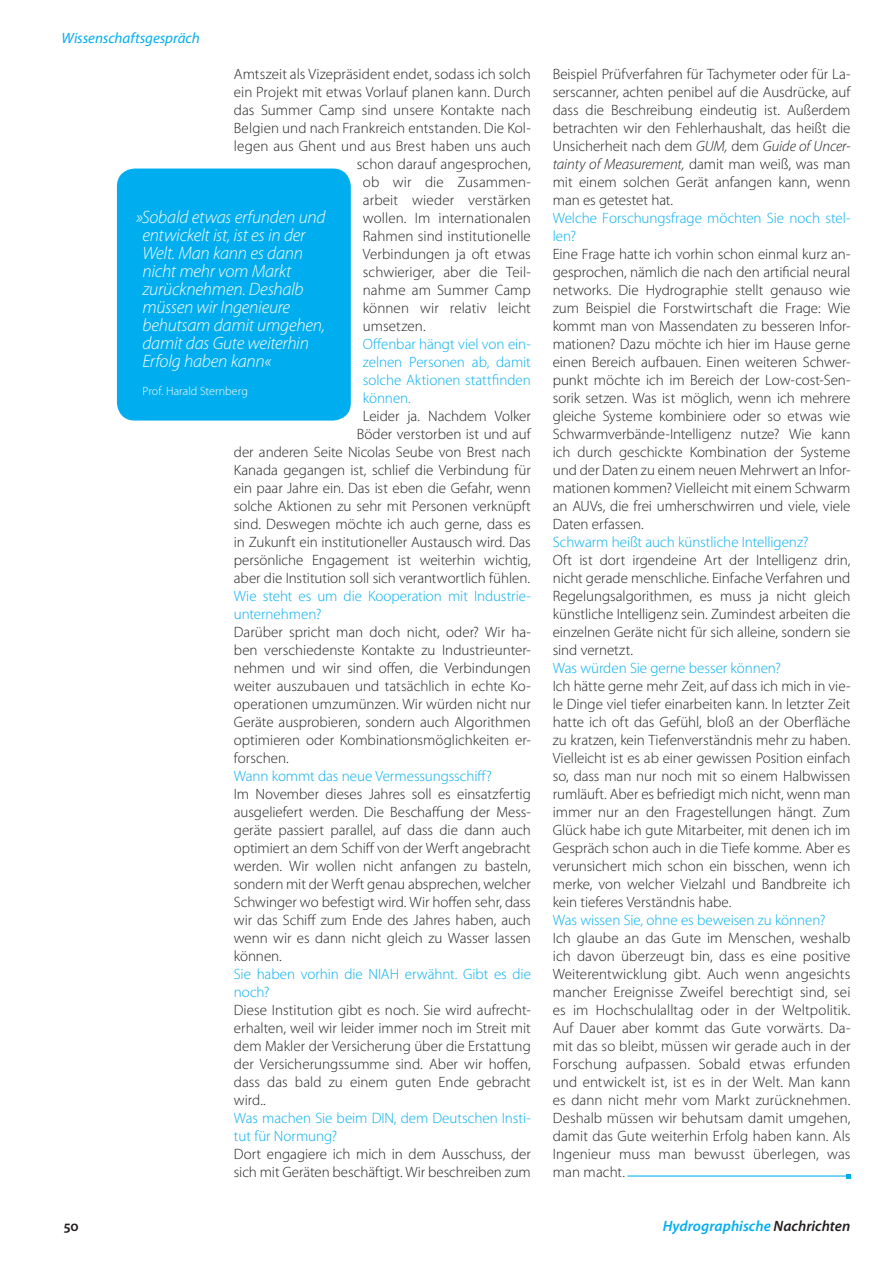
<style>
.page{position:relative;width:893px;height:1263px;background:#fff}
.page>*{position:absolute;margin:0;border:0;box-sizing:border-box;transform-origin:0 0}
.t1{font:italic 300 18px/18px "Myriad Pro";letter-spacing:-.015em;color:#fff}
.t2{font:300 15px/18px "Myriad Pro";color:#231f20;text-align:justify}
.t3{font:300 15px/18px "Myriad Pro";letter-spacing:-.005em;color:#00aeef}
.t4{font:italic 600 15px "Myriad Pro";letter-spacing:.005em;color:#00aeef}
.t5{font:italic 15px "Myriad Pro";letter-spacing:-.005em;color:#00aeef}
.t6{font:600 15px "Myriad Pro";color:#231f20}
.t7{font:300 12px "Myriad Pro";letter-spacing:.005em;color:#fff}
.s1{font-style:italic}
.s2{color:#231f20}
</style>
<div class="page">
<div style="left:117px;top:169px;width:234px;height:252px;background:#00aeef;border-radius:18px"></div>
<hr style="left:627px;top:1175px;width:221px;height:1px;background:#00aeef">
<svg style="left:846px;top:1174px;width:4px;height:4px"></svg>
<p class="t5" style="left:62px;top:28px;width:140px">Wissenschaftsgespräch</p>
<p class="t2" style="left:234px;top:64px;width:298px">Amtszeit als Vizepräsident endet, sodass ich solch</p>
<p class="t2" style="left:234px;top:82px;width:298px">ein Projekt mit etwas Vorlauf planen kann. Durch</p>
<p class="t2" style="left:234px;top:100px;width:299px">das Summer Camp sind unsere Kontakte nach</p>
<p class="t2" style="left:234px;top:118px;width:299px">Belgien und nach Frankreich entstanden. Die Kol-</p>
<p class="t2" style="left:234px;top:136px;width:299px">legen aus Ghent und aus Brest haben uns auch</p>
<p class="t2" style="left:357px;top:154px;width:176px">schon darauf angesprochen,</p>
<p class="t2" style="left:363px;top:172px;width:169px">ob wir die Zusammen-</p>
<p class="t2" style="left:363px;top:190px;width:170px">arbeit wieder verstärken</p>
<p class="t2" style="left:363px;top:208px;width:169px">wollen. Im internationalen</p>
<p class="t2" style="left:363px;top:226px;width:170px">Rahmen sind institutionelle</p>
<p class="t2" style="left:363px;top:244px;width:169px">Verbindungen ja oft etwas</p>
<p class="t2" style="left:363px;top:262px;width:169px">schwieriger, aber die Teil-</p>
<p class="t2" style="left:363px;top:280px;width:169px">nahme am Summer Camp</p>
<p class="t2" style="left:363px;top:298px;width:170px">können wir relativ leicht</p>
<p class="t2" style="left:363px;top:316px;width:64px">umsetzen.</p>
<p class="t3" style="left:363px;top:334px;width:170px;text-align:justify">Offenbar hängt viel von ein&shy;zelnen Personen ab, damit solche Aktionen stattfinden können.</p>
<p class="t2" style="left:234px;top:406px;width:299px;text-align:right">Leider ja. Nachdem Volker<br>Böder verstorben ist und auf<br>der anderen Seite Nicolas Seube von Brest nach Kanada gegangen ist, schlief die Verbindung für ein paar Jahre ein. Das ist eben die Gefahr, wenn solche Aktionen zu sehr mit Personen verknüpft sind. Deswegen möchte ich auch gerne, dass es in Zukunft ein institutioneller Austausch wird. Das persönliche Engagement ist weiterhin wichtig, aber die Institution soll sich verantwortlich fühlen.</p>
<p class="t3" style="left:234px;top:586px;width:298px">Wie steht es um die Kooperation mit Industrie&shy;unternehmen?</p>
<p class="t2" style="left:234px;top:622px;width:299px">Darüber spricht man doch nicht, oder? Wir ha&shy;ben verschiedenste Kontakte zu Industrieunter&shy;nehmen und wir sind offen, die Verbindungen weiter auszubauen und tatsächlich in echte Ko&shy;operationen umzumünzen. Wir würden nicht nur Geräte ausprobieren, sondern auch Algorithmen optimieren oder Kombinationsmöglichkeiten er&shy;forschen.</p>
<p class="t3" style="left:234px;top:766px;width:259px">Wann kommt das neue Vermessungsschiff?</p>
<p class="t2" style="left:234px;top:784px;width:299px">Im November dieses Jahres soll es einsatzfertig ausgeliefert werden. Die Beschaffung der Mess&shy;geräte passiert parallel, auf dass die dann auch optimiert an dem Schiff von der Werft angebracht werden. Wir wollen nicht anfangen zu basteln, sondern mit der Werft genau absprechen, welcher Schwinger wo befestigt wird. Wir hoffen sehr, dass wir das Schiff zum Ende des Jahres haben, auch wenn wir es dann nicht gleich zu Wasser lassen können.</p>
<p class="t3" style="left:234px;top:964px;width:299px">Sie haben vorhin die NIAH erwähnt. Gibt es die noch?</p>
<p class="t2" style="left:234px;top:1000px;width:299px">Diese Institution gibt es noch. Sie wird aufrecht&shy;erhalten, weil wir leider immer noch im Streit mit dem Makler der Versicherung über die Erstattung der Versicherungssumme sind. Aber wir hoffen, dass das bald zu einem guten Ende gebracht wird..</p>
<p class="t3" style="left:234px;top:1108px;width:298px">Was machen Sie beim DIN, dem Deutschen Insti&shy;tut für Normung?</p>
<p class="t2" style="left:234px;top:1144px;width:299px">Dort engagiere ich mich in dem Ausschuss, der sich mit Geräten beschäftigt. Wir beschreiben zum</p>
<p class="t1" style="left:142px;top:207px;width:185px;text-indent:-6px">»Sobald etwas erfunden und entwickelt ist, ist es in der<br>Welt. Man kann es dann nicht mehr vom Markt zurücknehmen. Deshalb müssen wir Ingenieure behutsam damit umgehen, damit das Gute weiterhin<br>Erfolg haben kann«</p>
<p class="t7" style="left:142px;top:384px;width:107px">Prof. Harald Sternberg</p>
<p class="t2" style="left:553px;top:64px;width:299px">Beispiel Prüfverfahren für Tachymeter oder für La&shy;serscanner, achten penibel auf die Ausdrücke, auf dass die Beschreibung eindeutig ist. Außerdem betrachten wir den Fehlerhaushalt, das heißt die Unsicherheit nach dem <span class="s1">GUM,</span> dem <span class="s1">Guide of Uncer&shy;tainty of Measurement,</span> damit man weiß, was man mit einem solchen Gerät anfangen kann, wenn man es getestet hat.</p>
<p class="t3" style="left:553px;top:208px;width:299px">Welche Forschungsfrage möchten Sie noch stel&shy;len?</p>
<p class="t2" style="left:553px;top:244px;width:299px">Eine Frage hatte ich vorhin schon einmal kurz an&shy;gesprochen, nämlich die nach den artificial neural networks. Die Hydrographie stellt genauso wie zum Beispiel die Forstwirtschaft die Frage: Wie kommt man von Massendaten zu besseren Infor&shy;mationen? Dazu möchte ich hier im Hause gerne einen Bereich aufbauen. Einen weiteren Schwer&shy;punkt möchte ich im Bereich der Low-cost-Sen&shy;sorik setzen. Was ist möglich, wenn ich mehrere gleiche Systeme kombiniere oder so etwas wie Schwarmverbände-Intelligenz nutze? Wie kann ich durch geschickte Kombination der Systeme und der Daten zu einem neuen Mehrwert an Infor&shy;mationen kommen? Vielleicht mit einem Schwarm an AUVs, die frei umherschwirren und viele, viele Daten erfassen.</p>
<p class="t3" style="left:553px;top:532px;width:257px">Schwarm heißt auch künstliche Intelligenz?</p>
<p class="t2" style="left:553px;top:550px;width:299px">Oft ist dort irgendeine Art der Intelligenz drin, nicht gerade menschliche. Einfache Verfahren und Regelungsalgorithmen, es muss ja nicht gleich künstliche Intelligenz sein. Zumindest arbeiten die einzelnen Geräte nicht für sich alleine, sondern sie sind vernetzt.</p>
<p class="t3" style="left:553px;top:658px;width:230px">Was würden Sie gerne besser können?</p>
<p class="t2" style="left:553px;top:676px;width:299px">Ich hätte gerne mehr Zeit, auf dass ich mich in vie&shy;le Dinge viel tiefer einarbeiten kann. In letzter Zeit hatte ich oft das Gefühl, bloß an der Oberfläche zu kratzen, kein Tiefenverständnis mehr zu haben.<br>Vielleicht ist es ab einer gewissen Position einfach so, dass man nur noch mit so einem Halbwissen rumläuft. Aber es befriedigt mich nicht, wenn man immer nur an den Fragestellungen hängt. Zum Glück habe ich gute Mitarbeiter, mit denen ich im Gespräch schon auch in die Tiefe komme. Aber es verunsichert mich schon ein bisschen, wenn ich merke, von welcher Vielzahl und Bandbreite ich kein tieferes Verständnis habe.</p>
<p class="t3" style="left:553px;top:910px;width:274px">Was wissen Sie, ohne es beweisen zu können?</p>
<p class="t2" style="left:553px;top:928px;width:299px">Ich glaube an das Gute im Menschen, weshalb ich davon überzeugt bin, dass es eine positive Weiterentwicklung gibt. Auch wenn angesichts mancher Ereignisse Zweifel berechtigt sind, sei es im Hochschulalltag oder in der Weltpolitik.<br>Auf Dauer aber kommt das Gute vorwärts. Da&shy;mit das so bleibt, müssen wir gerade auch in der Forschung aufpassen. Sobald etwas erfunden und entwickelt ist, ist es in der Welt. Man kann es dann nicht mehr vom Markt zurücknehmen.<br>Deshalb müssen wir behutsam damit umgehen, damit das Gute weiterhin Erfolg haben kann. Als Ingenieur muss man bewusst überlegen, was man macht.</p>
<p class="t6" style="left:64px;top:1216px;width:16px">50</p>
<p class="t4" style="left:663px;top:1216px;width:189px">Hydrographische <span class="s2">Nachrichten</span></p>
</div>
